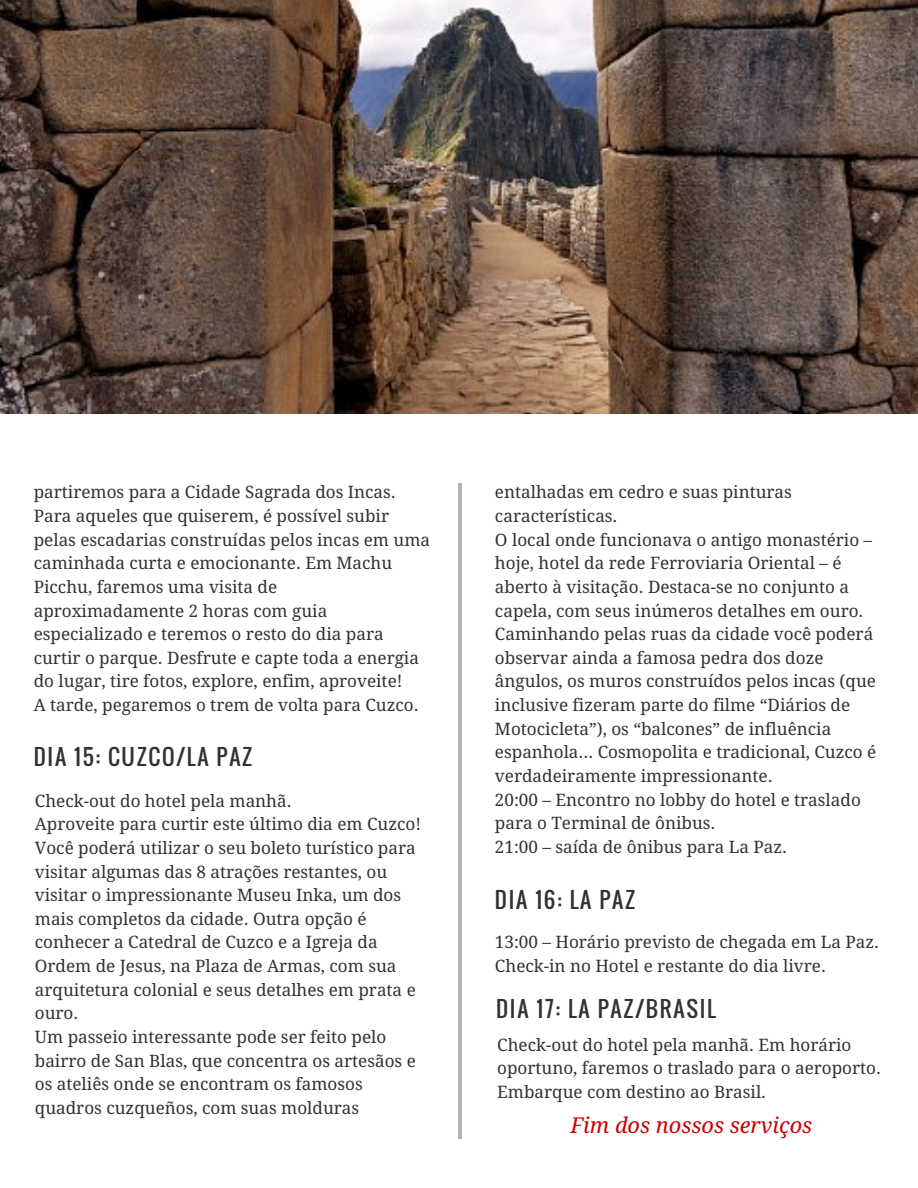
<style>
.page{position:relative;width:918px;height:1188px;background:#fff}
.page>*{position:absolute;margin:0;border:0;box-sizing:border-box;transform-origin:0 0}
.t1{font:21.75px "Oswald";letter-spacing:.08em;color:#323232}
.t2{font:italic 21.75px "Droid Serif";color:#c00}
.t3{font:17.1px/23.7px "Droid Serif";color:#323232}
</style>
<div class="page">
<img style="left:0;top:0;width:918px;height:414px">
<hr style="left:458px;top:483px;width:4px;height:655px;background:#b3b3b3">
<p class="t3" style="left:34px;top:481px;width:398px">partiremos para a Cidade Sagrada dos Incas.<br>Para aqueles que quiserem, é possível subir pelas escadarias construídas pelos incas em uma caminhada curta e emocionante. Em Machu Picchu, faremos uma visita de aproximadamente 2 horas com guia especializado e teremos o resto do dia para curtir o parque. Desfrute e capte toda a energia do lugar, tire fotos, explore, enfim, aproveite!<br>A tarde, pegaremos o trem de volta para Cuzco.</p>
<p class="t1" style="left:34px;top:740px;width:220px">DIA 15: CUZCO/LA PAZ</p>
<p class="t3" style="left:35px;top:789px;width:388px">Check-out do hotel pela manhã.<br>Aproveite para curtir este último dia em Cuzco!<br>Você poderá utilizar o seu boleto turístico para visitar algumas das 8 atrações restantes, ou visitar o impressionante Museu Inka, um dos mais completos da cidade. Outra opção é conhecer a Catedral de Cuzco e a Igreja da Ordem de Jesus, na Plaza de Armas, com sua arquitetura colonial e seus detalhes em prata e ouro.<br>Um passeio interessante pode ser feito pelo bairro de San Blas, que concentra os artesãos e os ateliês onde se encontram os famosos quadros cuzqueños, com suas molduras</p>
<p class="t3" style="left:495px;top:481px;width:383px">entalhadas em cedro e suas pinturas características.<br>O local onde funcionava o antigo monastério – hoje, hotel da rede Ferroviaria Oriental – é aberto à visitação. Destaca-se no conjunto a capela, com seus inúmeros detalhes em ouro.<br>Caminhando pelas ruas da cidade você poderá observar ainda a famosa pedra dos doze ângulos, os muros construídos pelos incas (que inclusive fizeram parte do filme “Diários de Motocicleta”), os “balcones” de influência espanhola... Cosmopolita e tradicional, Cuzco é verdadeiramente impressionante.<br>20:00 – Encontro no lobby do hotel e traslado para o Terminal de ônibus.<br>21:00 – saída de ônibus para La Paz.</p>
<p class="t1" style="left:495px;top:883px;width:142px">DIA 16: LA PAZ</p>
<p class="t3" style="left:495px;top:931px;width:386px">13:00 – Horário previsto de chegada em La Paz.<br>Check-in no Hotel e restante do dia livre.</p>
<p class="t1" style="left:496px;top:992px;width:221px">DIA 17: LA PAZ/BRASIL</p>
<p class="t3" style="left:497px;top:1033px;width:385px">Check-out do hotel pela manhã. Em horário oportuno, faremos o traslado para o aeroporto.<br>Embarque com destino ao Brasil.</p>
<p class="t2" style="left:570px;top:1113px;width:243px">Fim dos nossos serviços</p>
</div>
